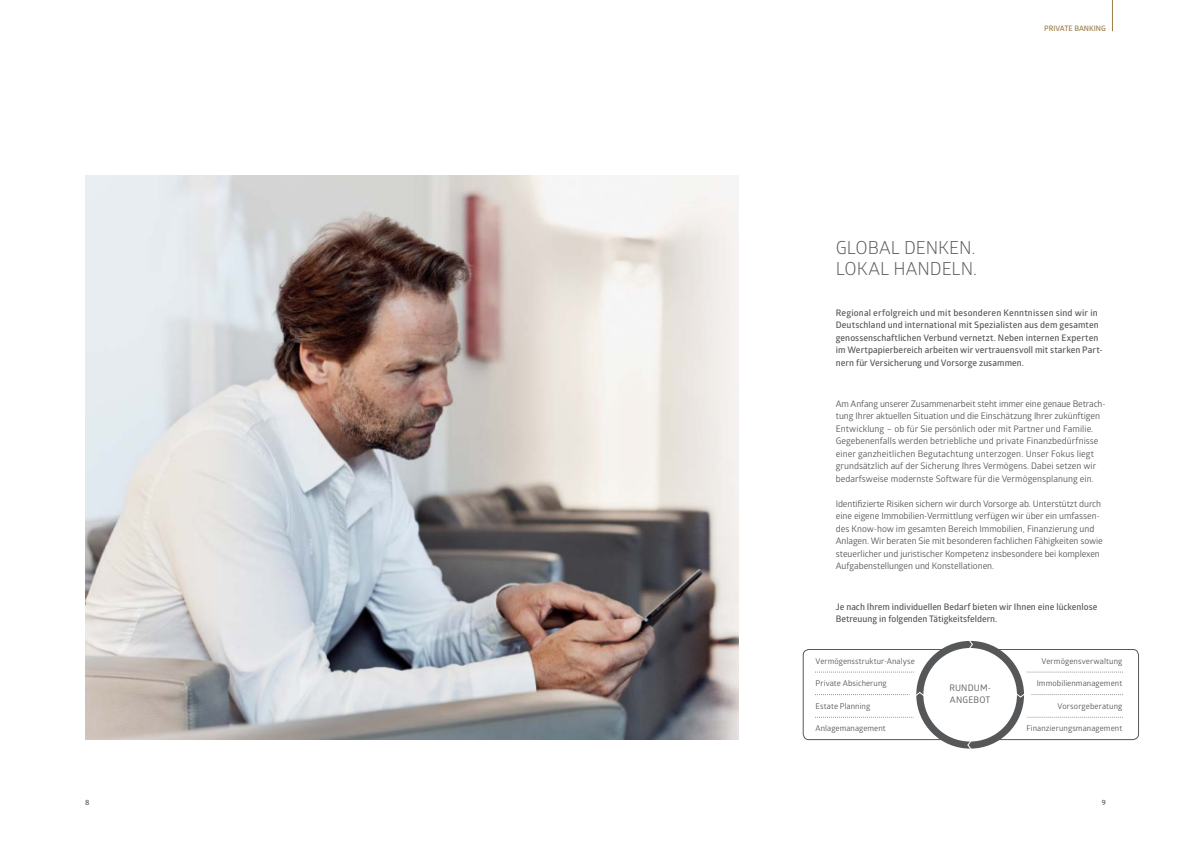
<style>
.page{position:relative;width:1191px;height:842px;background:#fff}
.page>*{position:absolute;margin:0;border:0;box-sizing:border-box;transform-origin:0 0}
.t1{font:18px/21.6px "Glober";letter-spacing:-.005em;color:#555759}
.t2{font:9px/12.5px "Glober";letter-spacing:-.005em;color:#555759}
.t3{font:600 9px/12.5px "Glober";letter-spacing:.005em;color:#555759}
.t4{font:9px/12.5px "Glober";letter-spacing:.02em;color:#555759}
.t5{font:8px "Glober";letter-spacing:.01em;color:#555759}
.t6{font:600 7.5px "Glober";color:#987c46}
.t7{font:600 7.5px "Glober";color:#555759}
</style>
<div class="page">
<hr style="left:1112px;top:0;width:1px;height:31px;background:#987c46">
<img style="left:85px;top:176px;width:653px;height:564px">
<svg style="left:815px;top:672px;width:308px;height:1px"></svg>
<svg style="left:815px;top:717px;width:308px;height:1px"></svg>
<div style="left:909px;top:634px;width:122px;height:122px;background:#fff;border-radius:50%"></div>
<div style="left:803px;top:649px;width:335px;height:91px;border:1px solid #555759;border-radius:6px"></div>
<div style="left:916px;top:641px;width:108px;height:108px;background:#555759;border-radius:50%"></div>
<svg style="left:966px;top:741px;width:8px;height:8px"></svg>
<svg style="left:968px;top:640px;width:5px;height:8px"></svg>
<svg style="left:815px;top:691px;width:308px;height:7px"></svg>
<div style="left:923px;top:648px;width:94px;height:93px;background:#fff;border-radius:50%"></div>
<p class="t6" style="left:1044px;top:23px;width:63px">PRIVATE BANKING</p>
<h1 class="t1" style="left:836px;top:235px;width:143px">GLOBAL DENKEN.<br>LOKAL HANDELN.</h1>
<p class="t3" style="left:836px;top:306px;width:268px">Regional erfolgreich und mit besonderen Kenntnissen sind wir in Deutschland und international mit Spezialisten aus dem gesamten genossenschaftlichen Verbund vernetzt. Neben internen Experten im Wertpapierbereich arbeiten wir vertrauensvoll mit starken Part&shy;nern für Versicherung und Vorsorge zusammen.</p>
<p class="t2" style="left:836px;top:397px;width:271px">Am Anfang unserer Zusammenarbeit steht immer eine genaue Betrach&shy;tung Ihrer aktuellen Situation und die Einschätzung Ihrer zukünftigen Entwicklung – ob für Sie persönlich oder mit Partner und Familie.<br>Gegebenenfalls werden betriebliche und private Finanzbedürfnisse einer ganzheitlichen Begutachtung unterzogen. Unser Fokus liegt grundsätzlich auf der Sicherung Ihres Vermögens. Dabei setzen wir bedarfsweise modernste Software für die Vermögensplanung ein.</p>
<p class="t2" style="left:836px;top:497px;width:268px">Identifizierte Risiken sichern wir durch Vorsorge ab. Unterstützt durch eine eigene Immobilien-Vermittlung verfügen wir über ein umfassen&shy;des Know-how im gesamten Bereich Immobilien, Finanzierung und Anlagen. Wir beraten Sie mit besonderen fachlichen Fähigkeiten sowie steuerlicher und juristischer Kompetenz insbesondere bei komplexen Aufgabenstellungen und Konstellationen.</p>
<p class="t3" style="left:836px;top:600px;width:263px">Je nach Ihrem individuellen Bedarf bieten wir Ihnen eine lückenlose<br>Betreuung in folgenden Tätigkeitsfeldern.</p>
<p class="t5" style="left:815px;top:655px;width:101px">Vermögensstruktur-Analyse</p>
<p class="t5" style="left:1041px;top:655px;width:82px">Vermögensverwaltung</p>
<p class="t5" style="left:815px;top:678px;width:73px">Private Absicherung</p>
<p class="t5" style="left:815px;top:700px;width:56px">Estate Planning</p>
<p class="t4" style="left:949px;top:681px;width:43px">RUNDUM-<br>ANGEBOT</p>
<p class="t5" style="left:1036px;top:678px;width:87px">Immobilienmanagement</p>
<p class="t5" style="left:1057px;top:700px;width:66px">Vorsorgeberatung</p>
<p class="t5" style="left:815px;top:723px;width:72px">Anlagemanagement</p>
<p class="t5" style="left:1026px;top:723px;width:97px">Finanzierungsmanagement</p>
<p class="t7" style="left:85px;top:797px;width:6px">8</p>
<p class="t7" style="left:1101px;top:797px;width:6px">9</p>
</div>
